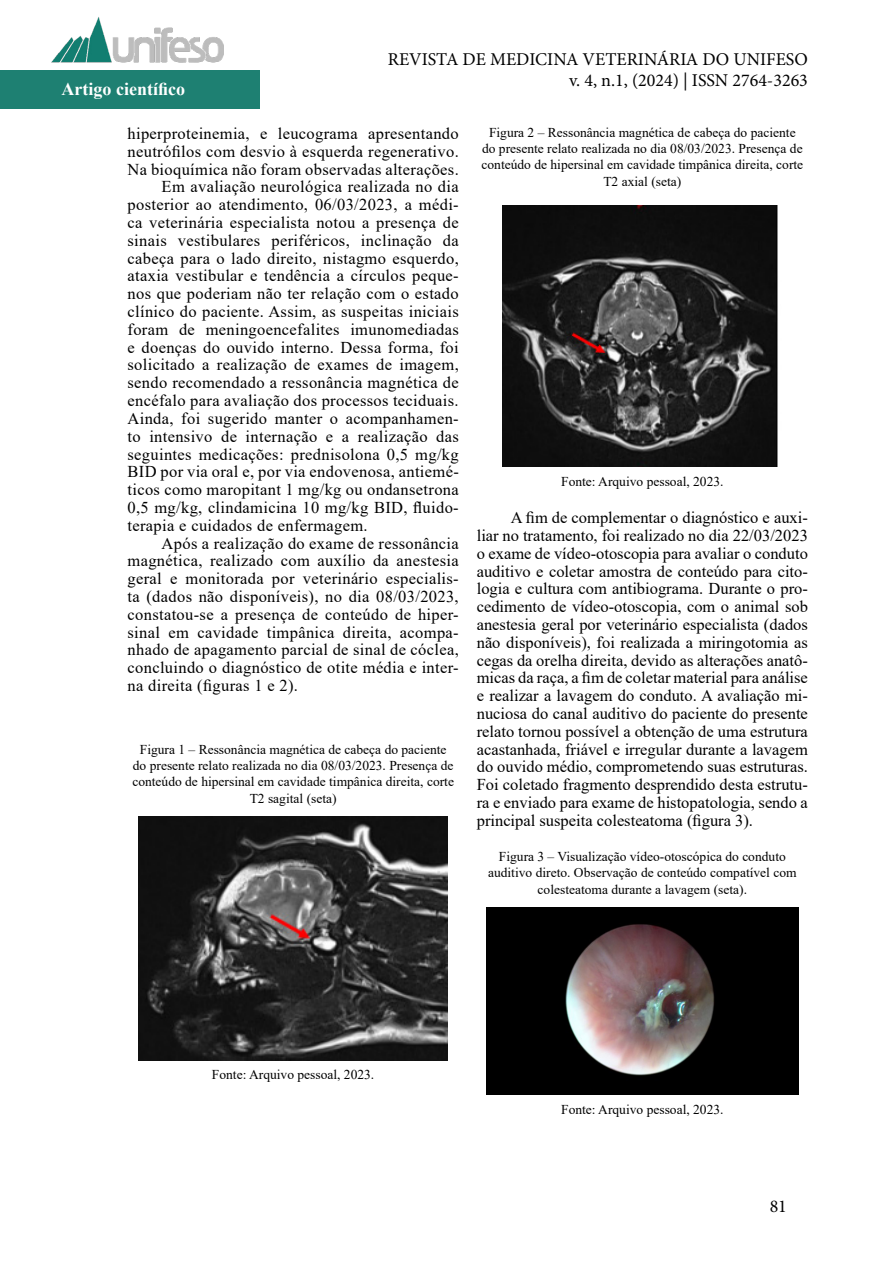
<style>
.page{position:relative;width:893px;height:1263px;background:#fff}
.page>*{position:absolute;margin:0;border:0;box-sizing:border-box;transform-origin:0 0}
.t1{font:18px/21.6px "Minion Pro";color:#000;text-align:right}
.t2{font:700 18px "Times New Roman";color:#fff}
.t3{font:16.5px/17.9px "Times New Roman";letter-spacing:.02em;color:#000;text-align:justify}
.t4{font:13.5px/16.2px "Times New Roman";color:#000;text-align:center}
</style>
<div class="page">
<div style="left:0;top:71px;width:259px;height:38px;background:#1e8072"></div>
<img style="left:51px;top:17px;width:173px;height:54px">
<img style="left:138px;top:817px;width:310px;height:244px">
<img style="left:503px;top:205px;width:275px;height:261px">
<img style="left:486px;top:908px;width:313px;height:187px">
<p class="t2" style="left:62px;top:76px;width:125px">Artigo científico</p>
<p class="t1" style="left:388px;top:48px;width:421px">REVISTA DE MEDICINA VETERINÁRIA DO UNIFESO v. 4, n.1, (2024) | ISSN 2764-3263</p>
<p class="t3" style="left:128px;top:124px;width:333px">hiperproteinemia, e leucograma apresentando</p>
<p class="t3" style="left:128px;top:142px;width:333px">neutrófilos com desvio à esquerda regenerativo.</p>
<p class="t3" style="left:128px;top:160px;width:333px">Na bioquímica não foram observadas alterações.</p>
<p class="t3" style="left:162px;top:177px;width:299px">Em avaliação neurológica realizada no dia</p>
<p class="t3" style="left:128px;top:195px;width:333px">posterior ao atendimento, 06/03/2023, a médi-</p>
<p class="t3" style="left:128px;top:213px;width:333px">ca veterinária especialista notou a presença de</p>
<p class="t3" style="left:128px;top:231px;width:333px">sinais vestibulares periféricos, inclinação da</p>
<p class="t3" style="left:128px;top:249px;width:333px">cabeça para o lado direito, nistagmo esquerdo,</p>
<p class="t3" style="left:128px;top:266px;width:333px">ataxia vestibular e tendência a círculos peque-</p>
<p class="t3" style="left:128px;top:284px;width:333px">nos que poderiam não ter relação com o estado</p>
<p class="t3" style="left:128px;top:302px;width:333px">clínico do paciente. Assim, as suspeitas iniciais</p>
<p class="t3" style="left:128px;top:320px;width:333px">foram de meningoencefalites imunomediadas</p>
<p class="t3" style="left:128px;top:338px;width:333px">e doenças do ouvido interno. Dessa forma, foi</p>
<p class="t3" style="left:128px;top:355px;width:333px">solicitado a realização de exames de imagem,</p>
<p class="t3" style="left:128px;top:373px;width:333px">sendo recomendado a ressonância magnética de</p>
<p class="t3" style="left:128px;top:391px;width:333px">encéfalo para avaliação dos processos teciduais.</p>
<p class="t3" style="left:128px;top:409px;width:333px">Ainda, foi sugerido manter o acompanhamen-</p>
<p class="t3" style="left:128px;top:427px;width:333px">to intensivo de internação e a realização das</p>
<p class="t3" style="left:128px;top:444px;width:333px">seguintes medicações: prednisolona 0,5 mg/kg</p>
<p class="t3" style="left:128px;top:462px;width:333px">BID por via oral e, por via endovenosa, antiemé-</p>
<p class="t3" style="left:128px;top:480px;width:333px">ticos como maropitant 1 mg/kg ou ondansetrona</p>
<p class="t3" style="left:128px;top:498px;width:333px">0,5 mg/kg, clindamicina 10 mg/kg BID, fluido-</p>
<p class="t3" style="left:128px;top:516px;width:242px">terapia e cuidados de enfermagem.</p>
<p class="t3" style="left:162px;top:534px;width:299px">Após a realização do exame de ressonância</p>
<p class="t3" style="left:128px;top:551px;width:333px">magnética, realizado com auxílio da anestesia</p>
<p class="t3" style="left:128px;top:569px;width:333px">geral e monitorada por veterinário especialis-</p>
<p class="t3" style="left:128px;top:587px;width:333px">ta (dados não disponíveis), no dia 08/03/2023,</p>
<p class="t3" style="left:128px;top:605px;width:333px">constatou-se a presença de conteúdo de hiper-</p>
<p class="t3" style="left:128px;top:623px;width:333px">sinal em cavidade timpânica direita, acompa-</p>
<p class="t3" style="left:128px;top:640px;width:333px">nhado de apagamento parcial de sinal de cóclea,</p>
<p class="t3" style="left:128px;top:658px;width:333px">concluindo o diagnóstico de otite média e inter-</p>
<p class="t3" style="left:128px;top:676px;width:172px">na direita (figuras 1 e 2).</p>
<p class="t4" style="left:132px;top:741px;width:323px">Figura 1 – Ressonância magnética de cabeça do paciente do presente relato realizada no dia 08/03/2023. Presença de conteúdo de hipersinal em cavidade timpânica direita, corte T2 sagital (seta)</p>
<p class="t4" style="left:481px;top:124px;width:323px">Figura 2 – Ressonância magnética de cabeça do paciente do presente relato realizada no dia 08/03/2023. Presença de conteúdo de hipersinal em cavidade timpânica direita, corte T2 axial (seta)</p>
<p class="t4" style="left:561px;top:473px;width:164px">Fonte: Arquivo pessoal, 2023.</p>
<p class="t3" style="left:477px;top:508px;width:333px;text-indent:34px">A fim de complementar o diagnóstico e auxi&shy;liar no tratamento, foi realizado no dia 22/03/2023 o exame de vídeo-otoscopia para avaliar o conduto auditivo e coletar amostra de conteúdo para cito&shy;logia e cultura com antibiograma. Durante o pro&shy;cedimento de vídeo-otoscopia, com o animal sob anestesia geral por veterinário especialista (dados não disponíveis), foi realizada a miringotomia as cegas da orelha direita, devido as alterações anatô&shy;micas da raça, a fim de coletar material para análise e realizar a lavagem do conduto. A avaliação mi&shy;nuciosa do canal auditivo do paciente do presente relato tornou possível a obtenção de uma estrutura acastanhada, friável e irregular durante a lavagem do ouvido médio, comprometendo suas estruturas.<br>Foi coletado fragmento desprendido desta estrutu&shy;ra e enviado para exame de histopatologia, sendo a principal suspeita colesteatoma (figura 3).</p>
<p class="t4" style="left:488px;top:848px;width:310px">Figura 3 – Visualização vídeo-otoscópica do conduto auditivo direto. Observação de conteúdo compatível com colesteatoma durante a lavagem (seta).</p>
<p class="t4" style="left:212px;top:1066px;width:164px">Fonte: Arquivo pessoal, 2023.</p>
<p class="t4" style="left:561px;top:1101px;width:164px">Fonte: Arquivo pessoal, 2023.</p>
<p class="t1" style="left:770px;top:1196px;width:19px">81</p>
</div>
